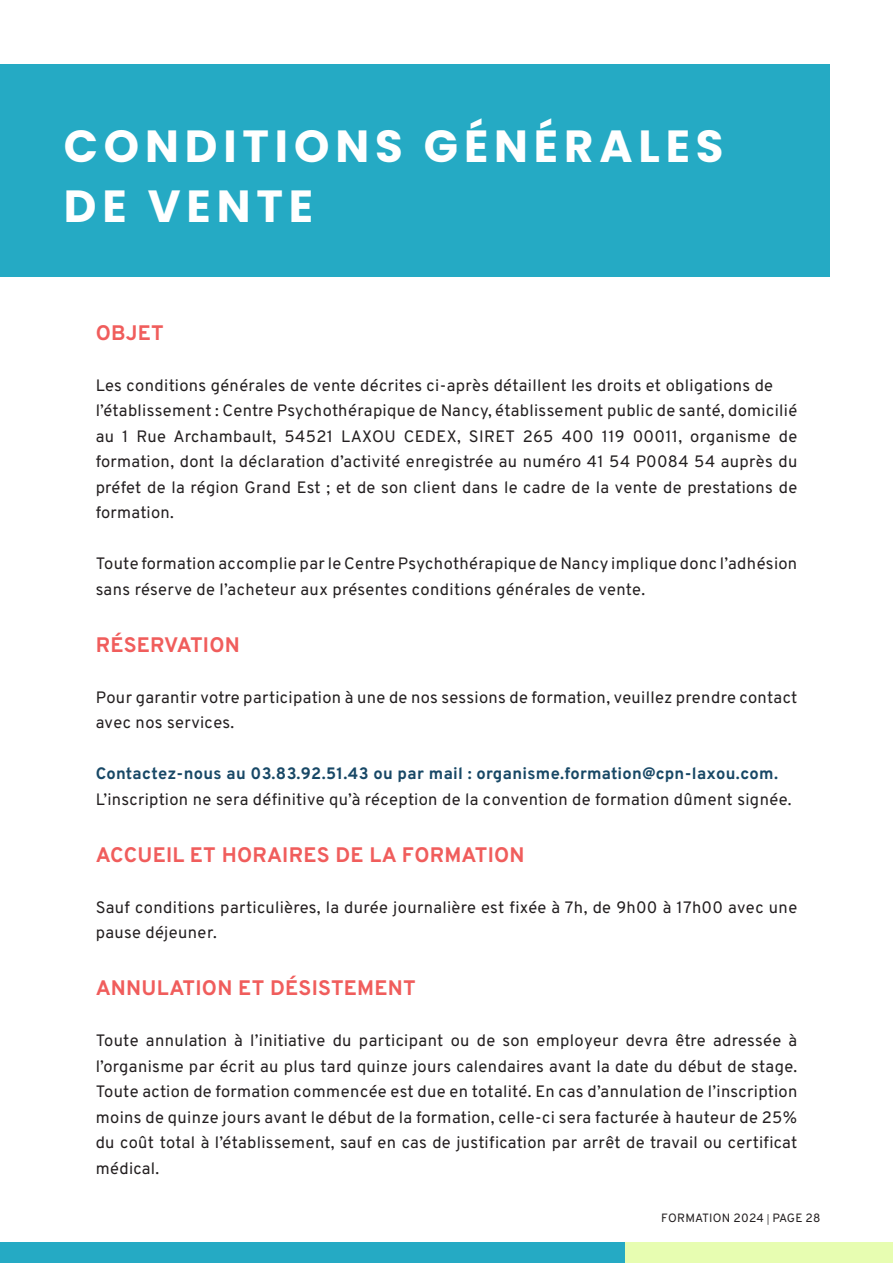
<style>
.page{position:relative;width:893px;height:1263px;background:#fff}
.page>*{position:absolute;margin:0;border:0;box-sizing:border-box;transform-origin:0 0}
.t1{font:700 45px "Poppins";letter-spacing:.13em;color:#fff}
.t2{font:700 21px "Overpass";letter-spacing:.01em;color:#f05d5c}
.t3{font:16.5px/25.5px "Overpass";letter-spacing:.02em;color:#231f20}
.t4{font:700 16.5px "Overpass";letter-spacing:.02em;color:#184866}
.t5{font:12px "Overpass";letter-spacing:.015em;color:#231f20}
.s1{font-size:7.5px}
</style>
<div class="page">
<div style="left:0;top:1242px;width:625px;height:21px;background:#25aac4"></div>
<div style="left:625px;top:1242px;width:268px;height:21px;background:#e7fdb1"></div>
<div style="left:0;top:64px;width:829px;height:212px;background:#25aac4"></div>
<p class="t1" style="left:64px;top:120px;width:661px">CONDITIONS GÉNÉRALES</p>
<p class="t1" style="left:64px;top:180px;width:251px">DE VENTE</p>
<p class="t2" style="left:96px;top:315px;width:70px">OBJET</p>
<p class="t3" style="left:96px;top:371px;width:679px">Les conditions générales de vente décrites ci-après détaillent les droits et obligations de</p>
<p class="t3" style="left:96px;top:397px;width:703px;text-align:justify">l’établissement : Centre Psychothérapique de Nancy, établissement public de santé, domicilié au 1 Rue Archambault, 54521 LAXOU CEDEX, SIRET 265 400 119 00011, organisme de formation, dont la déclaration d’activité enregistrée au numéro 41 54 P0084 54 auprès du préfet de la région Grand Est ; et de son client dans le cadre de la vente de prestations de formation.</p>
<p class="t3" style="left:96px;top:550px;width:703px">Toute formation accomplie par le Centre Psychothérapique de Nancy implique donc l’adhésion sans réserve de l’acheteur aux présentes conditions générales de vente.</p>
<p class="t2" style="left:96px;top:627px;width:146px">RÉSERVATION</p>
<p class="t3" style="left:96px;top:683px;width:703px">Pour garantir votre participation à une de nos sessions de formation, veuillez prendre contact avec nos services.</p>
<p class="t4" style="left:96px;top:760px;width:684px">Contactez-nous au 03.83.92.51.43 ou par mail : organisme.formation@cpn-laxou.com.</p>
<p class="t3" style="left:96px;top:785px;width:697px">L’inscription ne sera définitive qu’à réception de la convention de formation dûment signée.</p>
<p class="t2" style="left:96px;top:837px;width:430px">ACCUEIL ET HORAIRES DE LA FORMATION</p>
<p class="t3" style="left:96px;top:893px;width:703px">Sauf conditions particulières, la durée journalière est fixée à 7h, de 9h00 à 17h00 avec une pause déjeuner.</p>
<p class="t2" style="left:96px;top:971px;width:322px">ANNULATION ET DÉSISTEMENT</p>
<p class="t3" style="left:96px;top:1027px;width:703px;text-align:justify">Toute annulation à l’initiative du participant ou de son employeur devra être adressée à l’organisme par écrit au plus tard quinze jours calendaires avant la date du début de stage.<br>Toute action de formation commencée est due en totalité. En cas d’annulation de l’inscription moins de quinze jours avant le début de la formation, celle-ci sera facturée à hauteur de 25% du coût total à l’établissement, sauf en cas de justification par arrêt de travail ou certificat médical.</p>
<p class="t5" style="left:661px;top:1208px;width:161px">FORMATION 2024 <span class="s1">|</span> PAGE 28</p>
</div>
